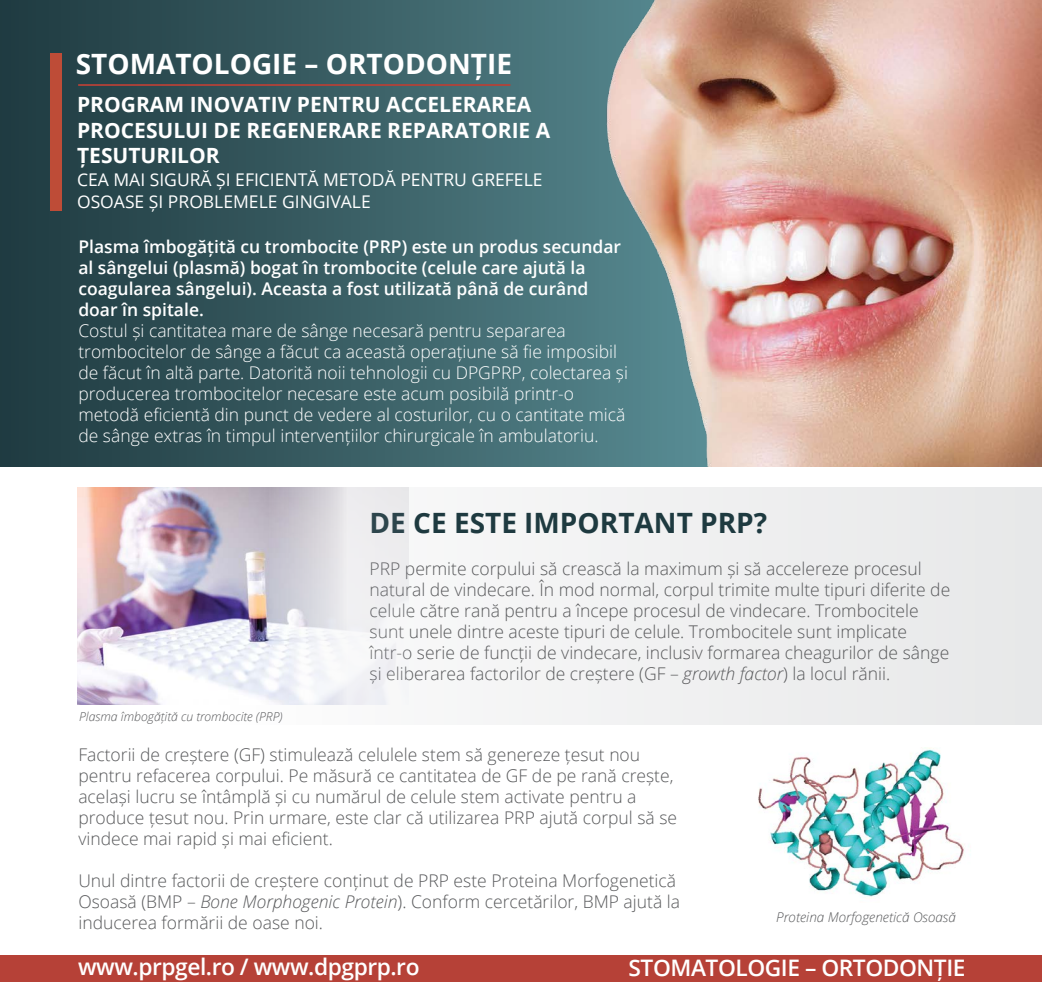
<style>
.page{position:relative;width:1042px;height:1008px;background:#fff}
.page>*{position:absolute;margin:0;border:0;box-sizing:border-box;transform-origin:0 0}
.t1{font:700 28px "Open Sans";color:#fff}
.t2{font:700 28px "Open Sans";color:#1e3a40}
.t3{font:600 22.75px "Open Sans";letter-spacing:-.02em;color:#fff}
.t4{font:700 21px/25.2px "Open Sans";color:#fff}
.t5{font:300 17.5px/21px "Open Sans";color:#58595b}
.t6{font:300 17.5px/21px "Open Sans";color:#fff}
.t7{font:600 17.5px/21px "Open Sans";color:#fff}
.t8{font:17.5px/22.8px "Open Sans";color:#fff}
.t9{font:italic 300 13.47px "Open Sans";color:#58595b}
.t10{font:italic 300 12.25px "Open Sans";color:#58595b}
.s1{font-style:italic}
</style>
<div class="page">
<div style="left:220px;top:488px;width:822px;height:236px;background:#efeff0"></div>
<div style="left:0;top:0;width:1042px;height:467px;background:#26444a"></div>
<img style="left:179px;top:0;width:863px;height:467px">
<div style="left:0;top:955px;width:1042px;height:26px;background:#b64137"></div>
<div style="left:51px;top:53px;width:11px;height:157px;background:#be4c37"></div>
<hr style="left:78px;top:84px;width:432px;height:2px;background:#b64137">
<img style="left:77px;top:488px;width:271px;height:216px">
<img style="left:758px;top:748px;width:206px;height:149px">
<h1 class="t1" style="left:76px;top:44px;width:438px">STOMATOLOGIE – ORTODONȚIE</h1>
<p class="t4" style="left:77px;top:92px;width:475px">PROGRAM INOVATIV PENTRU ACCELERAREA<br>PROCESULUI DE REGENERARE REPARATORIE A<br>ȚESUTURILOR</p>
<p class="t8" style="left:77px;top:167px;width:467px">CEA MAI SIGURĂ ȘI EFICIENTĂ METODĂ PENTRU GREFELE<br>OSOASE ȘI PROBLEMELE GINGIVALE</p>
<p class="t7" style="left:78px;top:235px;width:544px">Plasma îmbogățită cu trombocite (PRP) este un produs secundar al sângelui (plasmă) bogat în trombocite (celule care ajută la coagularea sângelui). Aceasta a fost utilizată până de curând doar în spitale.</p>
<p class="t6" style="left:78px;top:319px;width:551px">Costul și cantitatea mare de sânge necesară pentru separarea trombocitelor de sânge a făcut ca această operațiune să fie imposibil de făcut în altă parte. Datorită noii tehnologii cu DPGPRP, colectarea și producerea trombocitelor necesare este acum posibilă printr-o metodă eficientă din punct de vedere al costurilor, cu o cantitate mică de sânge extras în timpul intervențiilor chirurgicale în ambulatoriu.</p>
<p class="t10" style="left:79px;top:708px;width:205px">Plasma îmbogățită cu trombocite (PRP)</p>
<h1 class="t2" style="left:369px;top:503px;width:399px">DE CE ESTE IMPORTANT PRP?</h1>
<p class="t5" style="left:369px;top:558px;width:582px">PRP permite corpului să crească la maximum și să accelereze procesul natural de vindecare. În mod normal, corpul trimite multe tipuri diferite de celule către rană pentru a începe procesul de vindecare. Trombocitele sunt unele dintre aceste tipuri de celule. Trombocitele sunt implicate într-o serie de funcții de vindecare, inclusiv formarea cheagurilor de sânge și eliberarea factorilor de creștere (GF – <span class="s1">growth factor</span>) la locul rănii.</p>
<p class="t5" style="left:78px;top:743px;width:600px">Factorii de creștere (GF) stimulează celulele stem să genereze țesut nou pentru refacerea corpului. Pe măsură ce cantitatea de GF de pe rană crește, același lucru se întâmplă și cu numărul de celule stem activate pentru a produce țesut nou. Prin urmare, este clar că utilizarea PRP ajută corpul să se vindece mai rapid și mai eficient.</p>
<p class="t5" style="left:78px;top:869px;width:603px">Unul dintre factorii de creștere conținut de PRP este Proteina Morfogenetică<br>Osoasă (BMP – <span class="s1">Bone Morphogenic Protein</span>). Conform cercetărilor, BMP ajută la inducerea formării de oase noi.</p>
<p class="t9" style="left:776px;top:908px;width:181px">Proteina Morfogenetică Osoasă</p>
<h2 class="t3" style="left:78px;top:951px;width:343px">www.prpgel.ro / www.dpgprp.ro</h2>
<h2 class="t3" style="left:628px;top:952px;width:338px">STOMATOLOGIE – ORTODONȚIE</h2>
</div>
